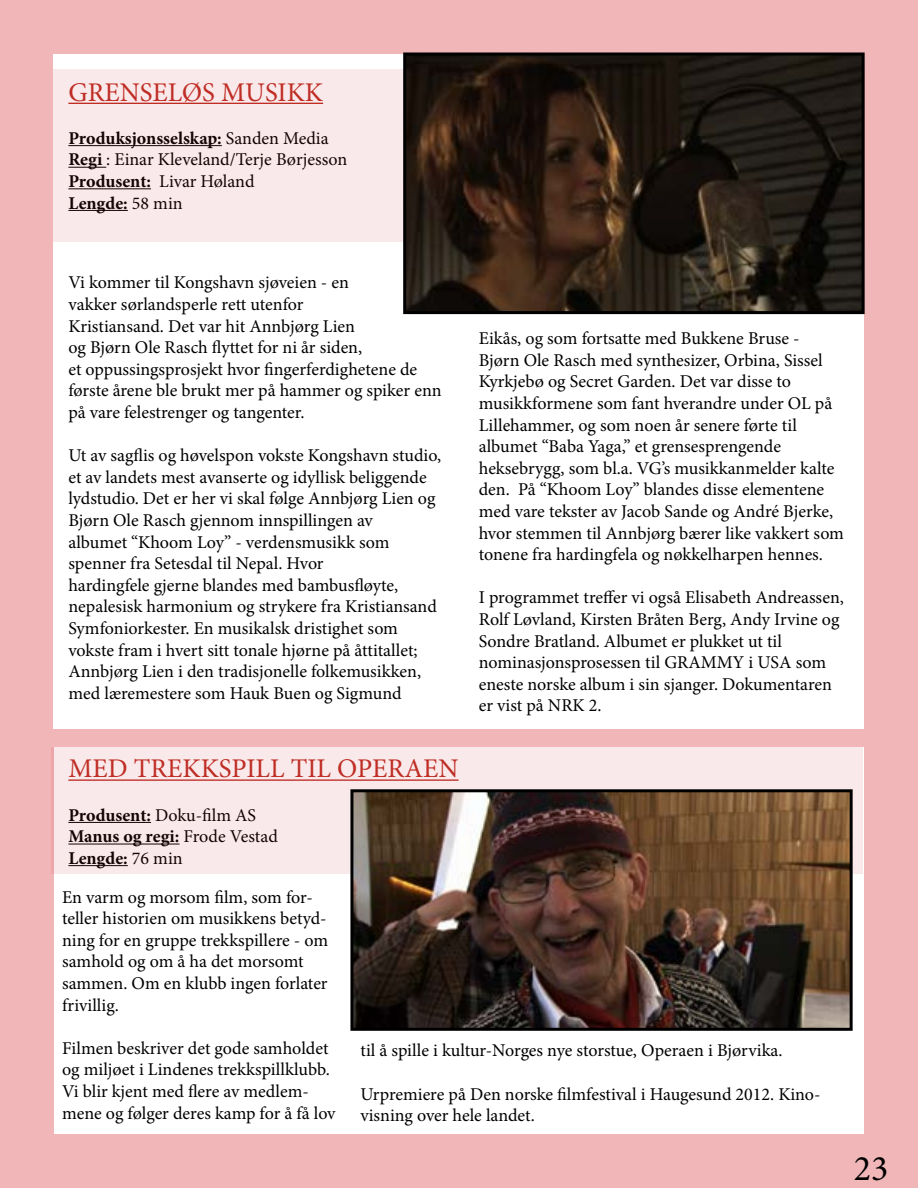
<style>
.page{position:relative;width:918px;height:1188px;background:#f0b6b8}
.page>*{position:absolute;margin:0;border:0;box-sizing:border-box;transform-origin:0 0}
.t1{font:36px "Minion Pro";color:#000}
.t2{font:27px "Minion Pro";color:#bd2f25}
.t3{font:18px/21.6px "Minion Pro";color:#000}
.t4{font:700 18px/21.6px "Minion Pro";color:#000}
.s1{font-weight:700}
.s2{font-weight:400}
</style>
<div class="page">
<div style="left:53px;top:54px;width:810px;height:675px;background:#fff"></div>
<div style="left:53px;top:69px;width:812px;height:173px;background:#fae9ea"></div>
<img style="left:407px;top:56px;width:454px;height:254px">
<div style="left:403px;top:52px;width:462px;height:262px;border:3px solid #000"></div>
<div style="left:54px;top:747px;width:810px;height:387px;background:#fff"></div>
<div style="left:52px;top:747px;width:811px;height:126px;background:#fae9ea"></div>
<img style="left:354px;top:793px;width:495px;height:234px">
<div style="left:350px;top:789px;width:503px;height:242px;border:3px solid #000"></div>
<h2 class="t2" style="left:68px;top:74px;width:256px">GRENSELØS MUSIKK</h2>
<p class="t3" style="left:68px;top:127px;width:280px"><span class="s1">Produksjonsselskap:</span> Sanden Media<br><span class="s1">Regi</span> : Einar Kleveland/Terje Børjesson<br><span class="s1">Produsent:</span> Livar Høland<br><span class="s1">Lengde:</span> 58 min</p>
<p class="t3" style="left:68px;top:272px;width:375px">Vi kommer til Kongshavn sjøveien - en<br>vakker sørlandsperle rett utenfor<br>Kristiansand. Det var hit Annbjørg Lien<br>og Bjørn Ole Rasch flyttet for ni år siden,<br>et oppussingsprosjekt hvor fingerferdighetene de første årene ble brukt mer på hammer og spiker enn på vare felestrenger og tangenter.</p>
<p class="t3" style="left:68px;top:445px;width:374px">Ut av sagflis og høvelspon vokste Kongshavn studio, et av landets mest avanserte og idyllisk beliggende lydstudio. Det er her vi skal følge Annbjørg Lien og Bjørn Ole Rasch gjennom innspillingen av<br>albumet “Khoom Loy” - verdensmusikk som spenner fra Setesdal til Nepal. Hvor<br>hardingfele gjerne blandes med bambusfløyte, nepalesisk harmonium og strykere fra Kristiansand Symfoniorkester. En musikalsk dristighet som vokste fram i hvert sitt tonale hjørne på åttitallet; Annbjørg Lien i den tradisjonelle folkemusikken, med læremestere som Hauk Buen og Sigmund</p>
<p class="t3" style="left:479px;top:328px;width:367px">Eikås, og som fortsatte med Bukkene Bruse - Bjørn Ole Rasch med synthesizer, Orbina, Sissel Kyrkjebø og Secret Garden. Det var disse to musikkformene som fant hverandre under OL på Lillehammer, og som noen år senere førte til albumet “Baba Yaga,” et grensesprengende heksebrygg, som bl.a. VG’s musikkanmelder kalte den. På “Khoom Loy” blandes disse elementene med vare tekster av Jacob Sande og André Bjerke, hvor stemmen til Annbjørg bærer like vakkert som tonene fra hardingfela og nøkkelharpen hennes.</p>
<p class="t3" style="left:479px;top:587px;width:367px">I programmet treffer vi også Elisabeth Andreassen, Rolf Løvland, Kirsten Bråten Berg, Andy Irvine og Sondre Bratland. Albumet er plukket ut til nominasjonsprosessen til GRAMMY i USA som eneste norske album i sin sjanger. Dokumentaren er vist på NRK 2.</p>
<h2 class="t2" style="left:68px;top:751px;width:392px">MED TREKKSPILL TIL OPERAEN</h2>
<p class="t4" style="left:68px;top:804px;width:211px">Produsent: <span class="s2">Doku-film AS<br></span>Manus og regi: <span class="s2">Frode Vestad<br></span>Lengde: <span class="s2">76 min</span></p>
<p class="t3" style="left:62px;top:886px;width:268px">En varm og morsom film, som for&shy;teller historien om musikkens betyd&shy;ning for en gruppe trekkspillere - om samhold og om å ha det morsomt sammen. Om en klubb ingen forlater frivillig.</p>
<p class="t3" style="left:62px;top:1037px;width:275px">Filmen beskriver det gode samholdet og miljøet i Lindenes trekkspillklubb.<br>Vi blir kjent med flere av medlem&shy;mene og følger deres kamp for å få lov</p>
<p class="t3" style="left:360px;top:1040px;width:424px">til å spille i kultur-Norges nye storstue, Operaen i Bjørvika.</p>
<p class="t3" style="left:360px;top:1083px;width:462px">Urpremiere på Den norske filmfestival i Haugesund 2012. Kino&shy;visning over hele landet.</p>
<h1 class="t1" style="left:854px;top:1144px;width:36px">23</h1>
</div>
